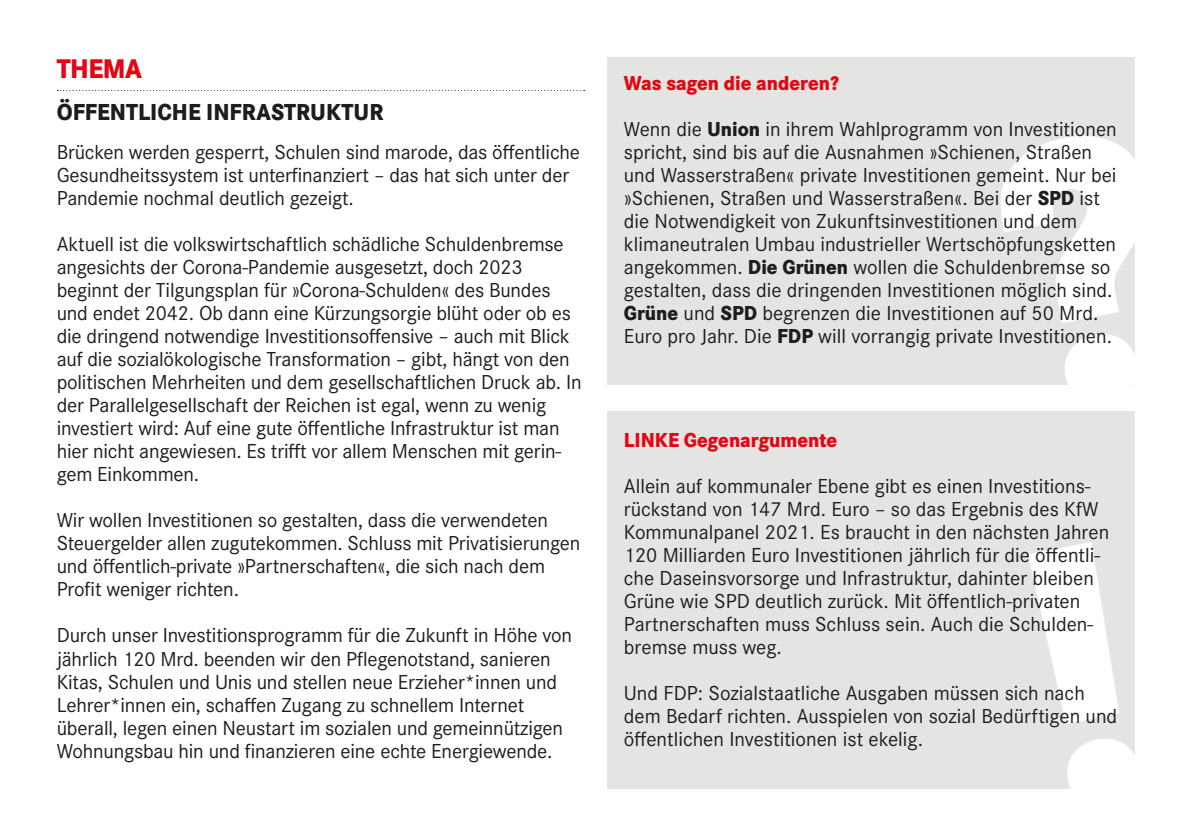
<style>
.page{position:relative;width:1191px;height:840px;background:#fff}
.page>*{position:absolute;margin:0;border:0;box-sizing:border-box;transform-origin:0 0}
.t1{font:800 28px "Corporate S";letter-spacing:-.02em;color:#e30614;scale:.9 1}
.t2{font:800 24px "Corporate S";color:#1d1d1b;scale:.9 1}
.t3{font:21px/23px "Corporate S";letter-spacing:-.01em;color:#1d1d1b}
.t4{font:800 21px "Corporate S";color:#e30614;scale:.9 1}
.s1{font-weight:800;color:#e30614}
.s2{font-weight:800}
</style>
<div class="page">
<svg style="left:57px;top:90px;width:527px;height:1px"></svg>
<div style="left:607px;top:57px;width:527px;height:327px;background:#e4e4e3"></div>
<div style="left:607px;top:411px;width:527px;height:377px;background:#e4e4e3"></div>
<svg style="left:988px;top:124px;width:147px;height:291px"></svg>
<svg style="left:1024px;top:541px;width:111px;height:248px"></svg>
<h1 class="t1" style="left:57px;top:52px;width:96px">THEMA</h1>
<p class="t2" style="left:57px;top:97px;width:364px">ÖFFENTLICHE INFRASTRUKTUR</p>
<p class="t3" style="left:57px;top:141px;width:525px">Brücken werden gesperrt, Schulen sind marode, das öffentliche<br>Gesundheitssystem ist unterfinanziert – das hat sich unter der<br>Pandemie nochmal deutlich gezeigt.</p>
<p class="t3" style="left:57px;top:233px;width:526px">Aktuell ist die volkswirtschaftlich schädliche Schuldenbremse angesichts der Corona-Pandemie ausgesetzt, doch 2023 beginnt der Tilgungsplan für »Corona-Schulden« des Bundes und endet 2042. Ob dann eine Kürzungsorgie blüht oder ob es die dringend notwendige Investitionsoffensive – auch mit Blick auf die sozialökologische Transformation – gibt, hängt von den politischen Mehrheiten und dem gesellschaftlichen Druck ab. In der Parallelgesellschaft der Reichen ist egal, wenn zu wenig investiert wird: Auf eine gute öffentliche Infrastruktur ist man hier nicht angewiesen. Es trifft vor allem Menschen mit gerin&shy;gem Einkommen.</p>
<p class="t3" style="left:57px;top:508px;width:525px">Wir wollen Investitionen so gestalten, dass die verwendeten Steuergelder allen zugutekommen. Schluss mit Privatisierungen und öffentlich-private »Partnerschaften«, die sich nach dem Profit weniger richten.</p>
<p class="t3" style="left:57px;top:623px;width:517px">Durch unser Investitionsprogramm für die Zukunft in Höhe von jährlich 120 Mrd. beenden wir den Pflegenotstand, sanieren Kitas, Schulen und Unis und stellen neue Erzieher*innen und Lehrer*innen ein, schaffen Zugang zu schnellem Internet überall, legen einen Neustart im sozialen und gemeinnützigen Wohnungsbau hin und finanzieren eine echte Energiewende.</p>
<p class="t3" style="left:624px;top:60px;width:494px;line-height:46px"><span class="s1">Was sagen die anderen?<br></span>Wenn die <span class="s2">Union</span> in ihrem Wahlprogramm von Investitionen</p>
<p class="t3" style="left:624px;top:141px;width:494px">spricht, sind bis auf die Ausnahmen »Schienen, Straßen und Wasserstraßen« private Investitionen gemeint. Nur bei »Schienen, Straßen und Wasserstraßen«. Bei der <span class="s2">SPD</span> ist die Notwendigkeit von Zukunftsinvestitionen und dem klimaneutralen Umbau industrieller Wertschöpfungsketten angekommen. <span class="s2">Die Grünen</span> wollen die Schuldenbremse so gestalten, dass die dringenden Investitionen möglich sind.<br><span class="s2">Grüne</span> und <span class="s2">SPD</span> begrenzen die Investitionen auf 50 Mrd.<br>Euro pro Jahr. Die <span class="s2">FDP</span> will vorrangig private Investitionen.</p>
<p class="t4" style="left:624px;top:427px;width:239px">LINKE Gegenargumente</p>
<p class="t3" style="left:624px;top:474px;width:487px">Allein auf kommunaler Ebene gibt es einen Investitions&shy;rückstand von 147 Mrd. Euro – so das Ergebnis des KfW Kommunalpanel 2021. Es braucht in den nächsten Jahren 120 Milliarden Euro Investitionen jährlich für die öffentli&shy;che Daseinsvorsorge und Infrastruktur, dahinter bleiben Grüne wie SPD deutlich zurück. Mit öffentlich-privaten Partnerschaften muss Schluss sein. Auch die Schulden&shy;bremse muss weg.</p>
<p class="t3" style="left:624px;top:681px;width:495px">Und FDP: Sozialstaatliche Ausgaben müssen sich nach dem Bedarf richten. Ausspielen von sozial Bedürftigen und öffentlichen Investitionen ist ekelig.</p>
</div>
